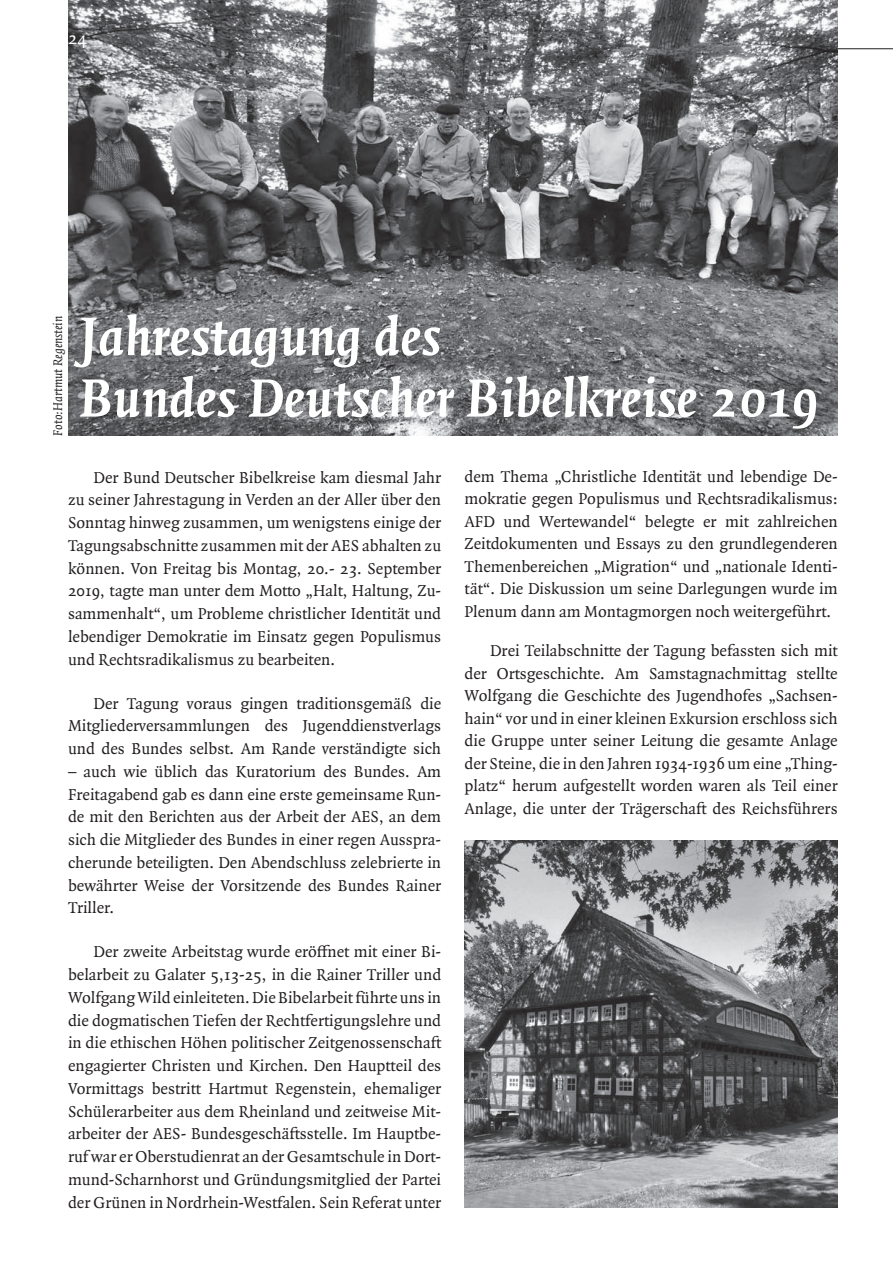
<style>
.page{position:relative;width:893px;height:1263px;background:#fff}
.page>*{position:absolute;margin:0;border:0;box-sizing:border-box;transform-origin:0 0}
.t1{font:italic 700 57px/61.5px "Quadraat OT";letter-spacing:.01em;color:#fff}
.t2{font:18.75px "Quadraat OT";color:#fff}
.t3{font:16.95px/22.8px "Quadraat OT";color:#231f20;text-align:justify}
.t4{font:italic 13.5px "Quadraat OT";color:#231f20}
</style>
<div class="page">
<hr style="left:744px;top:48px;width:149px;height:1px;background:#231f20">
<img style="left:68px;top:0;width:770px;height:435px">
<img style="left:465px;top:840px;width:373px;height:368px">
<p class="t2" style="left:68px;top:28px;width:20px">24</p>
<p class="t4" style="left:51px;top:436px;width:121px;rotate:-90deg">Foto:Hartmut Regenstein</p>
<h1 class="t1" style="left:79px;top:307px;width:742px">Jahrestagung des<br>Bundes Deutscher Bibelkreise 2019</h1>
<p class="t3" style="left:68px;top:466px;width:375px;text-indent:26px">Der Bund Deutscher Bibelkreise kam diesmal Jahr zu seiner Jahrestagung in Verden an der Aller über den Sonntag hinweg zusammen, um wenigstens einige der Tagungsabschnitte zusammen mit der AES abhalten zu können. Von Freitag bis Montag, 20.- 23. September 2019, tagte man unter dem Motto „Halt, Haltung, Zu&shy;sammenhalt“, um Probleme christlicher Identität und lebendiger Demokratie im Einsatz gegen Populismus und Rechtsradikalismus zu bearbeiten.</p>
<p class="t3" style="left:68px;top:692px;width:375px;text-indent:26px">Der Tagung voraus gingen traditionsgemäß die Mitgliederversammlungen des Jugenddienstverlags und des Bundes selbst. Am Rande verständigte sich</p>
<p class="t3" style="left:68px;top:760px;width:375px">– auch wie üblich das Kuratorium des Bundes. Am Freitagabend gab es dann eine erste gemeinsame Run&shy;de mit den Berichten aus der Arbeit der AES, an dem sich die Mitglieder des Bundes in einer regen Ausspra&shy;cherunde beteiligten. Den Abendschluss zelebrierte in bewährter Weise der Vorsitzende des Bundes Rainer Triller.</p>
<p class="t3" style="left:68px;top:941px;width:375px;text-indent:26px">Der zweite Arbeitstag wurde eröffnet mit einer Bi&shy;belarbeit zu Galater 5,13-25, in die Rainer Triller und Wolfgang Wild einleiteten. Die Bibelarbeit führte uns in die dogmatischen Tiefen der Rechtfertigungslehre und in die ethischen Höhen politischer Zeitgenossenschaft engagierter Christen und Kirchen. Den Hauptteil des Vormittags bestritt Hartmut Regenstein, ehemaliger Schülerarbeiter aus dem Rheinland und zeitweise Mit&shy;arbeiter der AES- Bundesgeschäftsstelle. Im Hauptbe&shy;ruf war er Oberstudienrat an der Gesamtschule in Dort&shy;mund-Scharnhorst und Gründungsmitglied der Partei der Grünen in Nordrhein-Westfalen. Sein Referat unter</p>
<p class="t3" style="left:465px;top:465px;width:375px">dem Thema „Christliche Identität und lebendige De&shy;mokratie gegen Populismus und Rechtsradikalismus:<br>AFD und Wertewandel“ belegte er mit zahlreichen Zeitdokumenten und Essays zu den grundlegenderen Themenbereichen „Migration“ und „nationale Identi&shy;tät“. Die Diskussion um seine Darlegungen wurde im Plenum dann am Montagmorgen noch weitergeführt.</p>
<p class="t3" style="left:465px;top:640px;width:375px;text-indent:26px">Drei Teilabschnitte der Tagung befassten sich mit der Ortsgeschichte. Am Samstagnachmittag stellte Wolfgang die Geschichte des Jugendhofes „Sachsen&shy;hain“ vor und in einer kleinen Exkursion erschloss sich die Gruppe unter seiner Leitung die gesamte Anlage der Steine, die in den Jahren 1934-1936 um eine „Thing&shy;platz“ herum aufgestellt worden waren als Teil einer Anlage, die unter der Trägerschaft des Reichsführers</p>
</div>
